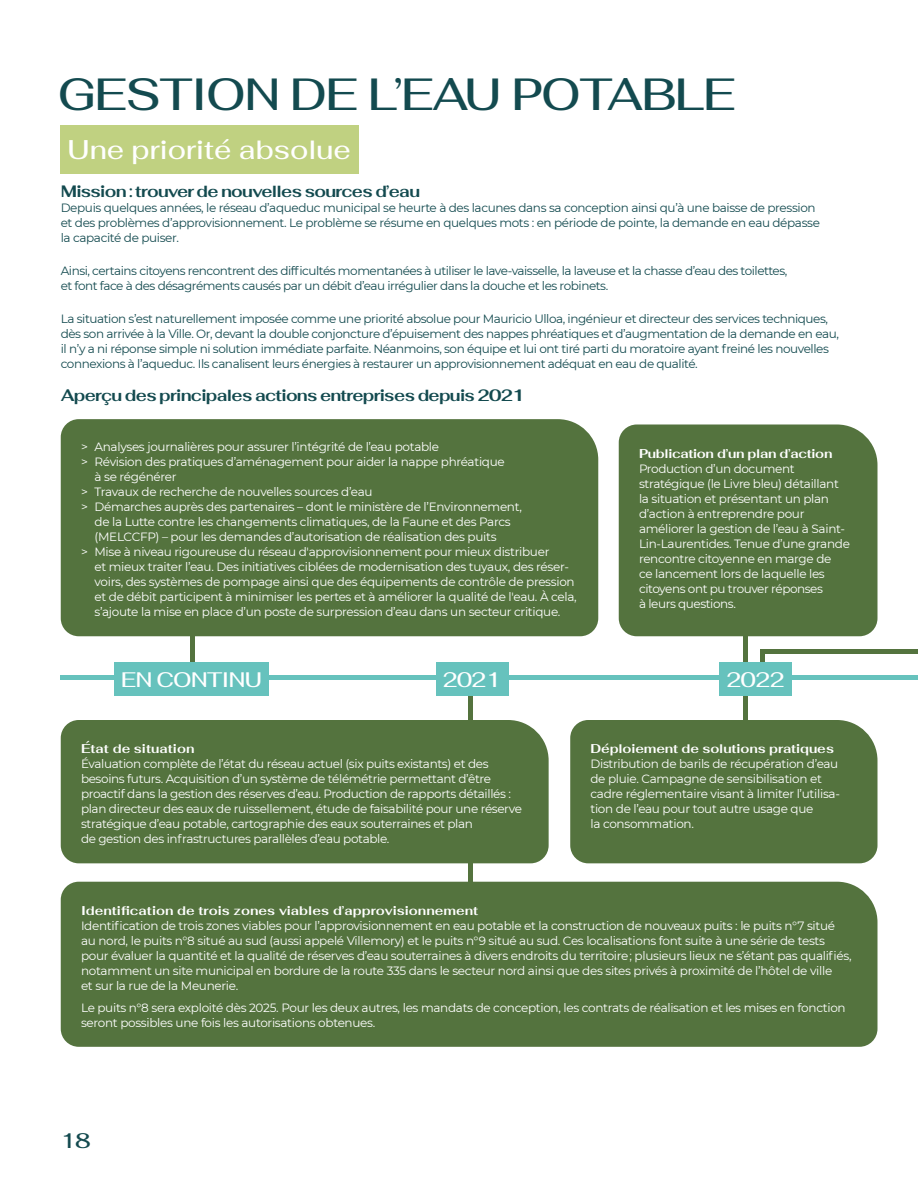
<style>
.page{position:relative;width:918px;height:1188px;background:#fff}
.page>*{position:absolute;margin:0;border:0;box-sizing:border-box;transform-origin:0 0}
.t1{font:500 45px "Fahkwang";letter-spacing:-.025em;color:#134a4f}
.t2{font:500 27px "Fahkwang";color:#fff}
.t3{font:500 21px "Fahkwang";letter-spacing:-.025em;color:#fff}
.t4{font:500 21px "Fahkwang";color:#134a4f}
.t5{font:700 16.5px "Fahkwang";letter-spacing:-.045em;color:#134a4f}
.t6{font:700 12.75px "Fahkwang";color:#fff}
.t7{font:700 12.75px "Fahkwang";letter-spacing:-.025em;color:#fff}
.t8{font:12px/15px "Montserrat";letter-spacing:-.025em;color:#fff}
.t9{font:12px/15px "Montserrat";letter-spacing:-.035em;color:#134a4f}
</style>
<div class="page">
<hr style="left:743px;top:588px;width:4px;height:216px;background:#54733e">
<hr style="left:761px;top:651px;width:4px;height:41px;background:#54733e">
<hr style="left:761px;top:649px;width:157px;height:4px;background:#54733e">
<hr style="left:61px;top:675px;width:857px;height:4px;background:#66c2bd">
<hr style="left:191px;top:475px;width:4px;height:216px;background:#54733e">
<div style="left:115px;top:663px;width:154px;height:33px;background:#66c2bd"></div>
<hr style="left:468px;top:692px;width:4px;height:216px;background:#54733e">
<div style="left:436px;top:663px;width:72px;height:33px;background:#66c2bd"></div>
<div style="left:720px;top:663px;width:72px;height:33px;background:#66c2bd"></div>
<div style="left:61px;top:419px;width:537px;height:217px;background:#54733e"></div>
<div style="left:61px;top:720px;width:488px;height:143px;background:#54733e"></div>
<div style="left:570px;top:720px;width:308px;height:143px;background:#54733e"></div>
<div style="left:619px;top:424px;width:259px;height:212px;background:#54733e"></div>
<div style="left:61px;top:882px;width:817px;height:165px;background:#54733e"></div>
<div style="left:61px;top:125px;width:298px;height:49px;background:#c0d181"></div>
<h1 class="t1" style="left:58px;top:55px;width:679px">GESTION DE L’EAU POTABLE</h1>
<h2 class="t2" style="left:68px;top:126px;width:285px">Une priorité absolue</h2>
<h3 class="t5" style="left:61px;top:176px;width:361px">Mission : trouver de nouvelles sources d’eau</h3>
<p class="t9" style="left:61px;top:199px;width:761px">Depuis quelques années, le réseau d’aqueduc municipal se heurte à des lacunes dans sa conception ainsi qu’à une baisse de pression et des problèmes d’approvisionnement. Le problème se résume en quelques mots : en période de pointe, la demande en eau dépasse la capacité de puiser.</p>
<p class="t9" style="left:61px;top:262px;width:728px">Ainsi, certains citoyens rencontrent des difficultés momentanées à utiliser le lave-vaisselle, la laveuse et la chasse d’eau des toilettes, et font face à des désagréments causés par un débit d’eau irrégulier dans la douche et les robinets.</p>
<p class="t9" style="left:61px;top:310px;width:780px">La situation s’est naturellement imposée comme une priorité absolue pour Mauricio Ulloa, ingénieur et directeur des services techniques, dès son arrivée à la Ville. Or, devant la double conjoncture d’épuisement des nappes phréatiques et d’augmentation de la demande en eau, il n’y a ni réponse simple ni solution immédiate parfaite. Néanmoins, son équipe et lui ont tiré parti du moratoire ayant freiné les nouvelles connexions à l’aqueduc. Ils canalisent leurs énergies à restaurer un approvisionnement adéquat en eau de qualité.</p>
<h3 class="t5" style="left:61px;top:380px;width:465px">Aperçu des principales actions entreprises depuis 2021</h3>
<p class="t8" style="left:81px;top:439px;width:360px">&gt; Analyses journalières pour assurer l’intégrité de l’eau potable</p>
<p class="t8" style="left:81px;top:454px;width:425px">&gt; Révision des pratiques d’aménagement pour aider la nappe phréatique</p>
<p class="t8" style="left:95px;top:469px;width:84px">à se régénérer</p>
<p class="t8" style="left:81px;top:484px;width:293px">&gt; Travaux de recherche de nouvelles sources d’eau</p>
<p class="t8" style="left:81px;top:499px;width:443px">&gt; Démarches auprès des partenaires – dont le ministère de l’Environnement,</p>
<p class="t8" style="left:95px;top:514px;width:418px">de la Lutte contre les changements climatiques, de la Faune et des Parcs</p>
<p class="t8" style="left:95px;top:529px;width:404px">(MELCCFP) – pour les demandes d’autorisation de réalisation des puits</p>
<p class="t8" style="left:81px;top:544px;width:470px">&gt; Mise à niveau rigoureuse du réseau d'approvisionnement pour mieux distribuer</p>
<p class="t8" style="left:95px;top:559px;width:476px">et mieux traiter l’eau. Des initiatives ciblées de modernisation des tuyaux, des réser-</p>
<p class="t8" style="left:95px;top:574px;width:482px">voirs, des systèmes de pompage ainsi que des équipements de contrôle de pression</p>
<p class="t8" style="left:95px;top:589px;width:484px">et de débit participent à minimiser les pertes et à améliorer la qualité de l'eau. À cela,</p>
<p class="t8" style="left:95px;top:604px;width:468px">s’ajoute la mise en place d’un poste de surpression d’eau dans un secteur critique.</p>
<p class="t7" style="left:639px;top:442px;width:195px">Publication d’un plan d’action</p>
<p class="t8" style="left:639px;top:460px;width:213px">Production d’un document stratégique (le Livre bleu) détaillant la situation et présentant un plan d’action à entreprendre pour améliorer la gestion de l’eau à Saint-<br>Lin-Laurentides. Tenue d’une grande rencontre citoyenne en marge de<br>ce lancement lors de laquelle les citoyens ont pu trouver réponses<br>à leurs questions.</p>
<h3 class="t3" style="left:121px;top:661px;width:142px">EN CONTINU</h3>
<h3 class="t3" style="left:443px;top:661px;width:60px">2021</h3>
<h3 class="t3" style="left:726px;top:661px;width:60px">2022</h3>
<p class="t6" style="left:81px;top:737px;width:115px">État de situation</p>
<p class="t8" style="left:81px;top:756px;width:443px">Évaluation complète de l’état du réseau actuel (six puits existants) et des besoins futurs. Acquisition d’un système de télémétrie permettant d’être proactif dans la gestion des réserves d’eau. Production de rapports détaillés : plan directeur des eaux de ruissellement, étude de faisabilité pour une réserve stratégique d’eau potable, cartographie des eaux souterraines et plan<br>de gestion des infrastructures parallèles d’eau potable.</p>
<p class="t6" style="left:590px;top:737px;width:245px">Déploiement de solutions pratiques</p>
<p class="t8" style="left:590px;top:756px;width:251px">Distribution de barils de récupération d’eau de pluie. Campagne de sensibilisation et cadre réglementaire visant à limiter l’utilisa&shy;tion de l’eau pour tout autre usage que<br>la consommation.</p>
<p class="t6" style="left:81px;top:899px;width:399px">Identification de trois zones viables d’approvisionnement</p>
<p class="t8" style="left:81px;top:918px;width:772px">Identification de trois zones viables pour l’approvisionnement en eau potable et la construction de nouveaux puits : le puits n°7 situé au nord, le puits n°8 situé au sud (aussi appelé Villemory) et le puits n°9 situé au sud. Ces localisations font suite à une série de tests pour évaluer la quantité et la qualité de réserves d’eau souterraines à divers endroits du territoire ; plusieurs lieux ne s’étant pas qualifiés, notamment un site municipal en bordure de la route 335 dans le secteur nord ainsi que des sites privés à proximité de l’hôtel de ville<br>et sur la rue de la Meunerie.</p>
<p class="t8" style="left:81px;top:999px;width:766px">Le puits n°8 sera exploité dès 2025. Pour les deux autres, les mandats de conception, les contrats de réalisation et les mises en fonction seront possibles une fois les autorisations obtenues.</p>
<h3 class="t4" style="left:61px;top:1122px;width:31px">18</h3>
</div>
